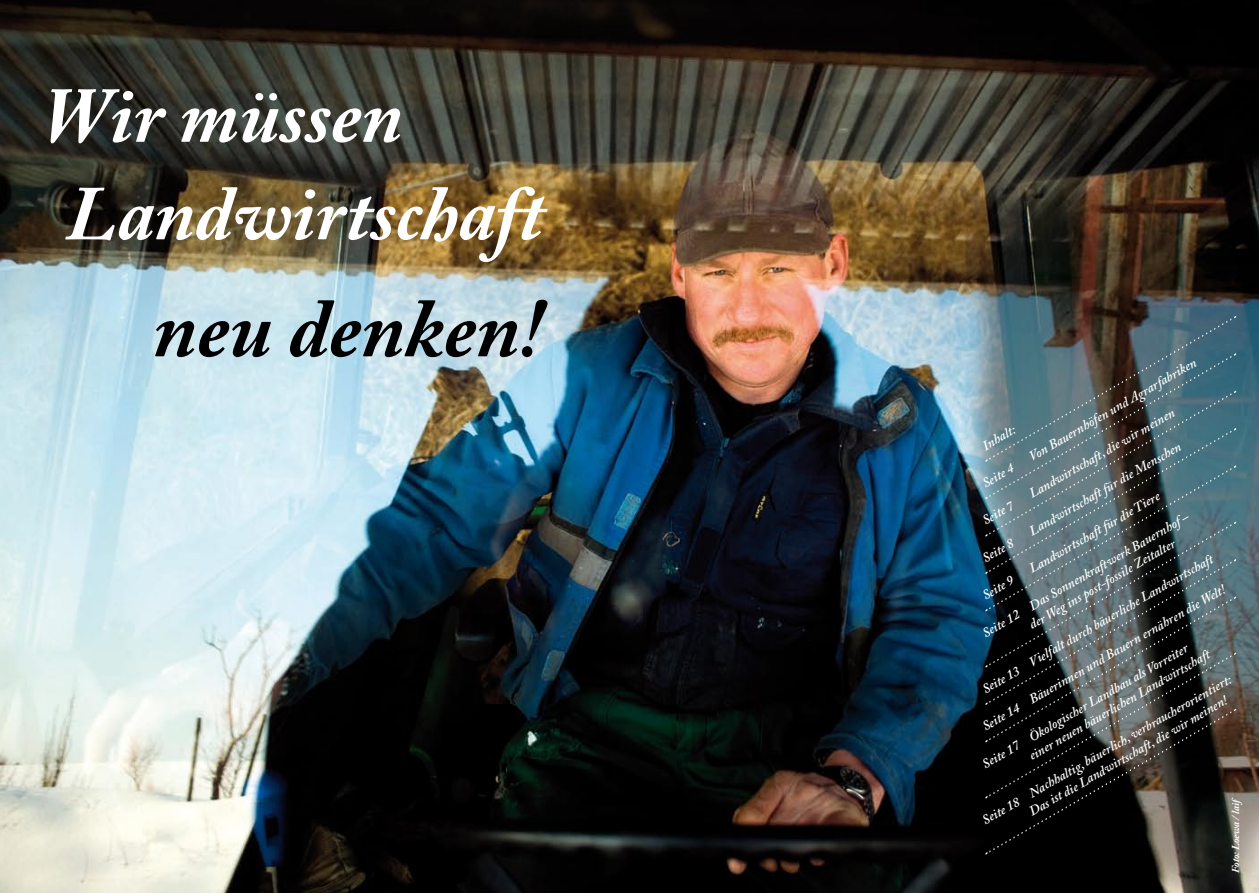
<style>
.page{position:relative;width:1259px;height:893px;background:#fff}
.page>*{position:absolute;margin:0;border:0;box-sizing:border-box;transform-origin:0 0}
.t1{font:italic 700 82.5px "Adobe Caslon Pro";color:#000}
.t2{font:italic 700 78.3px "Adobe Caslon Pro";color:#fff}
.t3{font:italic 700 76.8px "Adobe Caslon Pro";color:#fff}
.t4{font:italic 600 13.5px/16.2px "Adobe Caslon Pro";color:#fff}
.t5{font:italic 700 10.5px "Adobe Caslon Pro";color:#fff}
</style>
<div class="page">
<img style="left:0;top:0;width:1259px;height:893px">
<svg style="left:986px;top:316px;width:249px;height:538px;background:#3b474a"></svg>
<h2 class="t2" style="left:41px;top:69px;width:363px">Wir müssen</h2>
<h3 class="t3" style="left:66px;top:168px;width:479px">Landwirtschaft</h3>
<h1 class="t1" style="left:153px;top:280px;width:390px">neu denken!</h1>
<p class="t4" style="left:1025px;top:450px;width:193px;rotate:-30deg">Von Bauernhöfen und Agrarfabriken</p>
<p class="t4" style="left:1025px;top:487px;width:167px;rotate:-30deg">Landwirtschaft, die wir meinen</p>
<p class="t4" style="left:979px;top:439px;width:38px;rotate:-30deg">Inhalt:</p>
<p class="t4" style="left:979px;top:477px;width:36px;rotate:-30deg">Seite 4</p>
<p class="t4" style="left:1025px;top:525px;width:175px;rotate:-30deg">Landwirtschaft für die Menschen</p>
<p class="t4" style="left:1025px;top:562px;width:150px;rotate:-30deg">Landwirtschaft für die Tiere</p>
<p class="t4" style="left:979px;top:514px;width:36px;rotate:-30deg">Seite 7</p>
<p class="t4" style="left:1017px;top:604px;width:193px;text-indent:-45px;rotate:-30deg">Seite 12 Das Sonnenkraftwerk Bauernhof – der Weg ins post-fossile Zeitalter</p>
<p class="t4" style="left:979px;top:552px;width:36px;rotate:-30deg">Seite 8</p>
<p class="t4" style="left:979px;top:683px;width:266px;rotate:-30deg">Seite 13 Vielfalt durch bäuerliche Landwirtschaft</p>
<p class="t4" style="left:979px;top:589px;width:36px;rotate:-30deg">Seite 9</p>
<p class="t4" style="left:979px;top:720px;width:280px;rotate:-30deg">Seite 14 Bäuerinnen und Bauern ernähren die Welt!</p>
<p class="t4" style="left:1017px;top:735px;width:208px;text-indent:-45px;rotate:-30deg">Seite 17 Ökologischer Landbau als Vorreiter einer neuen bäuerlichen Landwirtschaft</p>
<p class="t4" style="left:1017px;top:791px;width:242px;text-indent:-45px;rotate:-30deg">Seite 18 Nachhaltig, bäuerlich, verbraucherorientiert:<br>Das ist die Landwirtschaft, die wir meinen!</p>
<p class="t5" style="left:1229px;top:873px;width:79px;rotate:-90deg">Foto: Loewa /laif</p>
</div>
